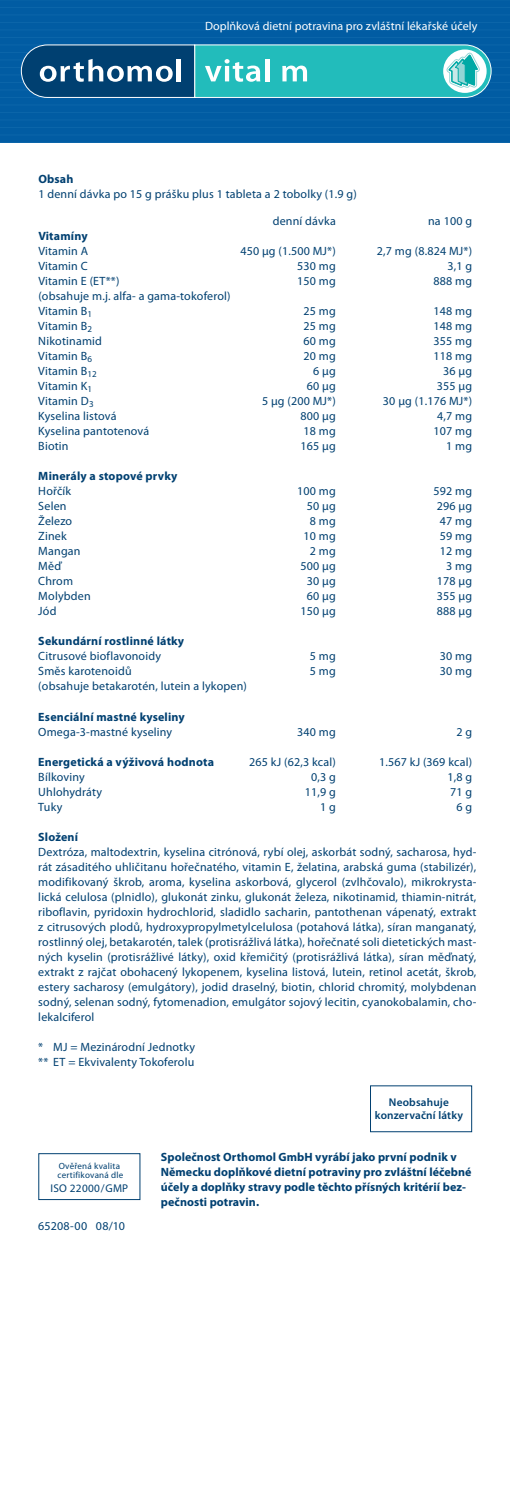
<style>
.page{position:relative;width:510px;height:1487px;background:#fff}
.page>*{position:absolute;margin:0;border:0;box-sizing:border-box;transform-origin:0 0}
.t1{font:12px/15px "Myriad Pro";letter-spacing:.015em;color:#004071}
.t2{font:700 12px/15px "Myriad Pro";letter-spacing:.005em;color:#004071}
.t3{font:12px "Myriad Pro";letter-spacing:.005em;color:#fff}
.t4{font:600 11.25px/13.5px "Myriad Pro";letter-spacing:.015em;color:#004071;text-align:center}
.t5{font:11.25px "Myriad Pro";letter-spacing:.025em;color:#004071}
.t6{font:9px/9px "Myriad Pro";letter-spacing:.025em;color:#004071}
</style>
<div class="page">
<div style="left:0;top:0;width:510px;height:142px;background:#015ca3"></div>
<hr style="left:0;top:142px;width:510px;height:1px;background:#0c66aa">
<hr style="left:0;top:134px;width:510px;height:1px;background:#0c66aa">
<hr style="left:0;top:127px;width:510px;height:1px;background:#0c66aa">
<hr style="left:0;top:119px;width:510px;height:1px;background:#0c66aa">
<hr style="left:0;top:112px;width:510px;height:1px;background:#0c66aa">
<hr style="left:0;top:104px;width:510px;height:1px;background:#0c66aa">
<hr style="left:0;top:97px;width:510px;height:1px;background:#0c66aa">
<hr style="left:0;top:89px;width:510px;height:1px;background:#0c66aa">
<hr style="left:0;top:82px;width:510px;height:1px;background:#0c66aa">
<hr style="left:0;top:74px;width:510px;height:1px;background:#0c66aa">
<hr style="left:0;top:67px;width:510px;height:1px;background:#0c66aa">
<hr style="left:0;top:59px;width:510px;height:1px;background:#0c66aa">
<hr style="left:0;top:52px;width:510px;height:1px;background:#0c66aa">
<hr style="left:0;top:44px;width:510px;height:1px;background:#0c66aa">
<hr style="left:0;top:37px;width:510px;height:1px;background:#0c66aa">
<hr style="left:0;top:29px;width:510px;height:1px;background:#0c66aa">
<hr style="left:0;top:22px;width:510px;height:1px;background:#0c66aa">
<hr style="left:0;top:14px;width:510px;height:1px;background:#0c66aa">
<hr style="left:0;top:7px;width:510px;height:1px;background:#0c66aa">
<hr style="left:0;top:0;width:510px;height:1px;background:#0c66aa">
<svg style="left:20px;top:44px;width:472px;height:54px;background:#389eae"></svg>
<div style="left:370px;top:1085px;width:102px;height:47px;border:1px solid #004071"></div>
<div style="left:38px;top:1153px;width:102px;height:47px;border:1px solid #004071"></div>
<p class="t3" style="left:205px;top:20px;width:274px">Doplňková dietní potravina pro zvláštní lékařské účely</p>
<p class="t2" style="left:38px;top:171px;width:37px">Obsah</p>
<p class="t1" style="left:38px;top:186px;width:320px">1 denní dávka po 15 g prášku plus 1 tableta a 2 tobolky (1.9 g)</p>
<p class="t1" style="left:273px;top:214px;width:65px">denní dávka</p>
<p class="t1" style="left:428px;top:214px;width:45px">na 100 g</p>
<p class="t2" style="left:38px;top:228px;width:51px">Vitamíny</p>
<p class="t1" style="left:38px;top:244px;width:51px">Vitamin A</p>
<p class="t1" style="left:240px;top:244px;width:97px">450 µg (1.500 MJ*)</p>
<p class="t1" style="left:377px;top:244px;width:97px">2,7 mg (8.824 MJ*)</p>
<p class="t1" style="left:38px;top:259px;width:51px">Vitamin C</p>
<p class="t1" style="left:297px;top:259px;width:40px">530 mg</p>
<p class="t1" style="left:447px;top:259px;width:26px">3,1 g</p>
<p class="t1" style="left:38px;top:274px;width:83px">Vitamin E (ET**)</p>
<p class="t1" style="left:297px;top:274px;width:40px">150 mg</p>
<p class="t1" style="left:433px;top:274px;width:40px">888 mg</p>
<p class="t1" style="left:38px;top:289px;width:194px">(obsahuje m.j. alfa- a gama-tokoferol)<br>Vitamin B<sub>1</sub></p>
<p class="t1" style="left:303px;top:304px;width:34px">25 mg</p>
<p class="t1" style="left:433px;top:304px;width:40px">148 mg</p>
<p class="t1" style="left:38px;top:319px;width:55px">Vitamin B<sub>2</sub></p>
<p class="t1" style="left:303px;top:319px;width:34px">25 mg</p>
<p class="t1" style="left:433px;top:319px;width:40px">148 mg</p>
<p class="t1" style="left:38px;top:334px;width:65px">Nikotinamid</p>
<p class="t1" style="left:303px;top:334px;width:34px">60 mg</p>
<p class="t1" style="left:433px;top:334px;width:40px">355 mg</p>
<p class="t1" style="left:38px;top:349px;width:55px">Vitamin B<sub>6</sub></p>
<p class="t1" style="left:303px;top:349px;width:34px">20 mg</p>
<p class="t1" style="left:433px;top:349px;width:40px">118 mg</p>
<p class="t1" style="left:38px;top:364px;width:60px">Vitamin B<sub>12</sub></p>
<p class="t1" style="left:313px;top:364px;width:24px">6 µg</p>
<p class="t1" style="left:443px;top:364px;width:30px">36 µg</p>
<p class="t1" style="left:38px;top:379px;width:55px">Vitamin K<sub>1</sub></p>
<p class="t1" style="left:307px;top:379px;width:30px">60 µg</p>
<p class="t1" style="left:437px;top:379px;width:37px">355 µg</p>
<p class="t1" style="left:38px;top:394px;width:57px">Vitamin D<sub>3</sub></p>
<p class="t1" style="left:262px;top:394px;width:75px">5 µg (200 MJ*)</p>
<p class="t1" style="left:383px;top:394px;width:91px">30 µg (1.176 MJ*)</p>
<p class="t1" style="left:38px;top:409px;width:80px">Kyselina listová</p>
<p class="t1" style="left:301px;top:409px;width:37px">800 µg</p>
<p class="t1" style="left:437px;top:409px;width:36px">4,7 mg</p>
<p class="t1" style="left:38px;top:424px;width:112px">Kyselina pantotenová</p>
<p class="t1" style="left:303px;top:424px;width:34px">18 mg</p>
<p class="t1" style="left:433px;top:424px;width:40px">107 mg</p>
<p class="t1" style="left:38px;top:439px;width:32px">Biotin</p>
<p class="t1" style="left:301px;top:439px;width:37px">165 µg</p>
<p class="t1" style="left:446px;top:439px;width:27px">1 mg</p>
<p class="t2" style="left:38px;top:468px;width:141px">Minerály a stopové prvky</p>
<p class="t1" style="left:38px;top:484px;width:34px">Hořčík</p>
<p class="t1" style="left:297px;top:484px;width:40px">100 mg</p>
<p class="t1" style="left:433px;top:484px;width:40px">592 mg</p>
<p class="t1" style="left:38px;top:499px;width:30px">Selen</p>
<p class="t1" style="left:307px;top:499px;width:30px">50 µg</p>
<p class="t1" style="left:437px;top:499px;width:37px">296 µg</p>
<p class="t1" style="left:38px;top:514px;width:35px">Železo</p>
<p class="t1" style="left:310px;top:514px;width:27px">8 mg</p>
<p class="t1" style="left:440px;top:514px;width:34px">47 mg</p>
<p class="t1" style="left:38px;top:529px;width:30px">Zinek</p>
<p class="t1" style="left:303px;top:529px;width:34px">10 mg</p>
<p class="t1" style="left:440px;top:529px;width:34px">59 mg</p>
<p class="t1" style="left:38px;top:544px;width:44px">Mangan</p>
<p class="t1" style="left:310px;top:544px;width:27px">2 mg</p>
<p class="t1" style="left:440px;top:544px;width:34px">12 mg</p>
<p class="t1" style="left:38px;top:559px;width:24px">Měď</p>
<p class="t1" style="left:301px;top:559px;width:37px">500 µg</p>
<p class="t1" style="left:446px;top:559px;width:27px">3 mg</p>
<p class="t1" style="left:38px;top:574px;width:36px">Chrom</p>
<p class="t1" style="left:307px;top:574px;width:30px">30 µg</p>
<p class="t1" style="left:437px;top:574px;width:37px">178 µg</p>
<p class="t1" style="left:38px;top:589px;width:54px">Molybden</p>
<p class="t1" style="left:307px;top:589px;width:30px">60 µg</p>
<p class="t1" style="left:437px;top:589px;width:37px">355 µg</p>
<p class="t1" style="left:38px;top:604px;width:20px">Jód</p>
<p class="t1" style="left:301px;top:604px;width:37px">150 µg</p>
<p class="t1" style="left:437px;top:604px;width:37px">888 µg</p>
<p class="t2" style="left:38px;top:633px;width:147px">Sekundární rostlinné látky</p>
<p class="t1" style="left:38px;top:649px;width:124px">Citrusové bioflavonoidy</p>
<p class="t1" style="left:310px;top:649px;width:27px">5 mg</p>
<p class="t1" style="left:440px;top:649px;width:34px">30 mg</p>
<p class="t1" style="left:38px;top:664px;width:95px">Směs karotenoidů</p>
<p class="t1" style="left:310px;top:664px;width:27px">5 mg</p>
<p class="t1" style="left:440px;top:664px;width:34px">30 mg</p>
<p class="t1" style="left:38px;top:679px;width:210px">(obsahuje betakarotén, lutein a lykopen)</p>
<p class="t2" style="left:38px;top:708px;width:148px">Esenciální mastné kyseliny</p>
<p class="t1" style="left:38px;top:724px;width:135px">Omega-3-mastné kyseliny</p>
<p class="t1" style="left:297px;top:724px;width:40px">340 mg</p>
<p class="t1" style="left:456px;top:724px;width:17px">2 g</p>
<p class="t2" style="left:38px;top:753px;width:177px">Energetická a výživová hodnota</p>
<p class="t1" style="left:249px;top:754px;width:88px">265 kJ (62,3 kcal)</p>
<p class="t1" style="left:379px;top:754px;width:94px">1.567 kJ (369 kcal)</p>
<p class="t1" style="left:38px;top:769px;width:48px">Bílkoviny</p>
<p class="t1" style="left:311px;top:769px;width:26px">0,3 g</p>
<p class="t1" style="left:447px;top:769px;width:26px">1,8 g</p>
<p class="t1" style="left:38px;top:784px;width:65px">Uhlohydráty</p>
<p class="t1" style="left:305px;top:784px;width:33px">11,9 g</p>
<p class="t1" style="left:450px;top:784px;width:24px">71 g</p>
<p class="t1" style="left:38px;top:799px;width:26px">Tuky</p>
<p class="t1" style="left:320px;top:799px;width:17px">1 g</p>
<p class="t1" style="left:456px;top:799px;width:17px">6 g</p>
<p class="t2" style="left:38px;top:828px;width:41px">Složení</p>
<p class="t1" style="left:38px;top:844px;width:439px;text-align:justify">Dextróza, maltodextrin, kyselina citrónová, rybí olej, askorbát sodný, sacharosa, hyd&shy;rát zásaditého uhličitanu hořečnatého, vitamin E, želatina, arabská guma (stabilizér), modifikovaný škrob, aroma, kyselina askorbová, glycerol (zvlhčovalo), mikrokrysta&shy;lická celulosa (plnidlo), glukonát zinku, glukonát železa, nikotinamid, thiamin-nitrát, riboflavin, pyridoxin hydrochlorid, sladidlo sacharin, pantothenan vápenatý, extrakt z citrusových plodů, hydroxypropylmetylcelulosa (potahová látka), síran manganatý, rostlinný olej, betakarotén, talek (protisrážlivá látka), hořečnaté soli dietetických mast&shy;ných kyselin (protisrážlivé látky), oxid křemičitý (protisrážlivá látka), síran měďnatý, extrakt z rajčat obohacený lykopenem, kyselina listová, lutein, retinol acetát, škrob, estery sacharosy (emulgátory), jodid draselný, biotin, chlorid chromitý, molybdenan sodný, selenan sodný, fytomenadion, emulgátor sojový lecitin, cyanokobalamin, cho&shy;lekalciferol</p>
<p class="t1" style="left:38px;top:1039px;width:158px">* MJ = Mezinárodní Jednotky ** ET = Ekvivalenty Tokoferolu</p>
<p class="t4" style="left:375px;top:1095px;width:90px">Neobsahuje konzervační látky</p>
<p class="t6" style="left:58px;top:1161px;width:67px">Ověřená kvalita certifikovaná dle</p>
<p class="t5" style="left:50px;top:1182px;width:79px">ISO 22000/GMP</p>
<p class="t1" style="left:38px;top:1218px;width:88px">65208-00 08/10</p>
<p class="t2" style="left:161px;top:1149px;width:312px">Společnost Orthomol GmbH vyrábí jako první podnik v Německu doplňkové dietní potraviny pro zvláštní léčebné účely a doplňky stravy podle těchto přísných kritérií bez&shy;pečnosti potravin.</p>
</div>
